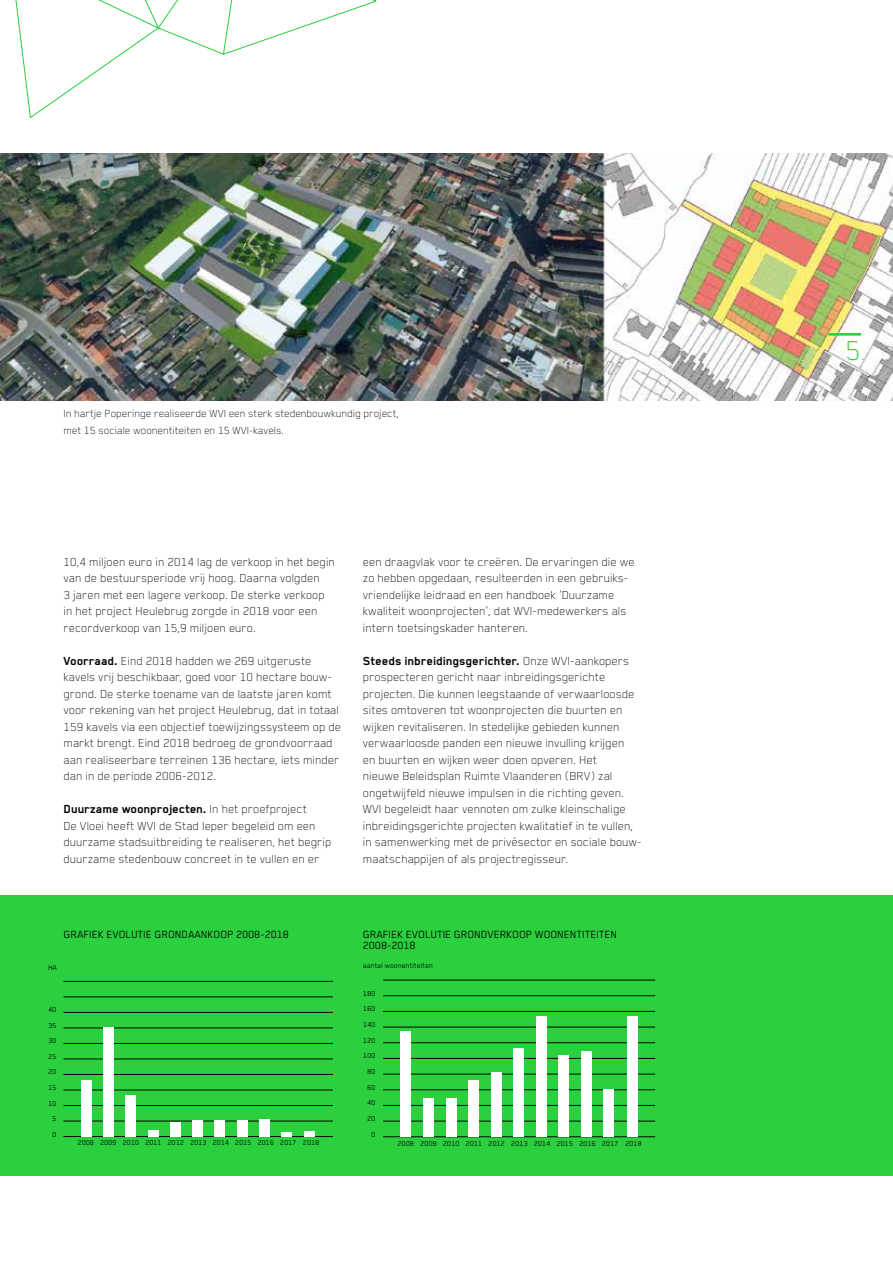
<style>
.page{position:relative;width:893px;height:1263px;background:#fff}
.page>*{position:absolute;margin:0;border:0;box-sizing:border-box;transform-origin:0 0}
.t1{font:100 31.8px "Blender Pro";color:#2ad03d}
.t2{font:100 13.5px/16.5px "Blender Pro";color:#000}
.t3{font:100 12px/16.5px "Blender Pro";color:#000}
.t4{font:12px/10.5px "Blender Pro";color:#000}
.t5{font:8.25px/15.8px "Blender Pro";color:#070606;text-align:center}
.t6{font:8.1px/15.6px "Blender Pro";color:#070606;text-align:justify}
.s1{font-weight:700}
.s2{font-size:17.1px}
</style>
<div class="page">
<div style="left:0;top:896px;width:893px;height:280px;background:#2ad03d"></div>
<img style="left:0;top:153px;width:893px;height:248px">
<hr style="left:383px;top:1136px;width:272px;height:1px;background:#070606">
<hr style="left:383px;top:1121px;width:272px;height:1px;background:#070606">
<hr style="left:383px;top:1105px;width:272px;height:1px;background:#070606">
<hr style="left:383px;top:1089px;width:272px;height:1px;background:#070606">
<hr style="left:383px;top:1074px;width:272px;height:1px;background:#070606">
<hr style="left:383px;top:1058px;width:272px;height:1px;background:#070606">
<hr style="left:383px;top:1042px;width:272px;height:1px;background:#070606">
<hr style="left:383px;top:1027px;width:272px;height:1px;background:#070606">
<hr style="left:383px;top:1011px;width:272px;height:1px;background:#070606">
<hr style="left:383px;top:980px;width:272px;height:1px;background:#070606">
<hr style="left:383px;top:995px;width:272px;height:1px;background:#070606">
<div style="left:400px;top:1031px;width:11px;height:106px;background:#fff"></div>
<div style="left:423px;top:1098px;width:11px;height:39px;background:#fff"></div>
<div style="left:446px;top:1098px;width:11px;height:39px;background:#fff"></div>
<div style="left:468px;top:1080px;width:11px;height:57px;background:#fff"></div>
<div style="left:491px;top:1072px;width:11px;height:65px;background:#fff"></div>
<div style="left:513px;top:1048px;width:11px;height:89px;background:#fff"></div>
<div style="left:536px;top:1017px;width:11px;height:120px;background:#fff"></div>
<div style="left:558px;top:1055px;width:11px;height:82px;background:#fff"></div>
<div style="left:581px;top:1052px;width:11px;height:85px;background:#fff"></div>
<div style="left:603px;top:1089px;width:11px;height:48px;background:#fff"></div>
<div style="left:627px;top:1017px;width:10px;height:120px;background:#fff"></div>
<hr style="left:64px;top:1136px;width:269px;height:1px;background:#070606">
<hr style="left:64px;top:1121px;width:269px;height:1px;background:#070606">
<hr style="left:64px;top:1105px;width:269px;height:1px;background:#070606">
<hr style="left:64px;top:1090px;width:269px;height:1px;background:#070606">
<hr style="left:64px;top:1074px;width:269px;height:1px;background:#070606">
<hr style="left:64px;top:1059px;width:269px;height:1px;background:#070606">
<hr style="left:64px;top:1043px;width:269px;height:1px;background:#070606">
<hr style="left:64px;top:1028px;width:269px;height:1px;background:#070606">
<hr style="left:64px;top:1012px;width:269px;height:1px;background:#070606">
<hr style="left:64px;top:981px;width:269px;height:1px;background:#070606">
<hr style="left:64px;top:997px;width:269px;height:1px;background:#070606">
<div style="left:81px;top:1080px;width:10px;height:56px;background:#fff"></div>
<div style="left:103px;top:1026px;width:11px;height:110px;background:#fff"></div>
<div style="left:125px;top:1095px;width:11px;height:41px;background:#fff"></div>
<div style="left:148px;top:1130px;width:10px;height:6px;background:#fff"></div>
<div style="left:170px;top:1122px;width:11px;height:14px;background:#fff"></div>
<div style="left:192px;top:1120px;width:11px;height:16px;background:#fff"></div>
<div style="left:215px;top:1119px;width:10px;height:17px;background:#fff"></div>
<div style="left:237px;top:1120px;width:11px;height:16px;background:#fff"></div>
<div style="left:259px;top:1119px;width:11px;height:17px;background:#fff"></div>
<hr style="left:281px;top:1132px;width:11px;height:4px;background:#fff">
<div style="left:304px;top:1131px;width:11px;height:5px;background:#fff"></div>
<img style="left:0;top:0;width:383px;height:252px">
<hr style="left:829px;top:333px;width:32px;height:3px;background:#2ad03d">
<p class="t3" style="left:64px;top:405px;width:337px">In hartje Poperinge realiseerde WVI een sterk stedenbouwkundig project, met 15 sociale woonentiteiten en 15 WVI-kavels.</p>
<p class="t2" style="left:64px;top:553px;width:273px">10,4 miljoen euro in 2014 lag de verkoop in het begin van de bestuursperiode vrij hoog. Daarna volgden<br>3 jaren met een lagere verkoop. De sterke verkoop in het project Heulebrug zorgde in 2018 voor een recordverkoop van 15,9 miljoen euro.</p>
<p class="t2" style="left:64px;top:652px;width:279px"><span class="s1">Voorraad.</span> Eind 2018 hadden we 269 uitgeruste kavels vrij beschikbaar, goed voor 10 hectare bouw&shy;grond. De sterke toename van de laatste jaren komt voor rekening van het project Heulebrug, dat in totaal 159 kavels via een objectief toewijzingssysteem op de markt brengt. Eind 2018 bedroeg de grondvoorraad aan realiseerbare terreinen 136 hectare, iets minder dan in de periode 2006-2012.</p>
<p class="t2" style="left:64px;top:800px;width:269px"><span class="s1">Duurzame woonprojecten.</span> In het proefproject<br>De Vloei heeft WVI de Stad Ieper begeleid om een duurzame stadsuitbreiding te realiseren, het begrip duurzame stedenbouw concreet in te vullen en er</p>
<p class="t2" style="left:363px;top:553px;width:273px">een draagvlak voor te creëren. De ervaringen die we zo hebben opgedaan, resulteerden in een gebruiks&shy;vriendelijke leidraad en een handboek ‘Duurzame kwaliteit woonprojecten’, dat WVI-medewerkers als intern toetsingskader hanteren.</p>
<p class="t2" style="left:363px;top:652px;width:279px"><span class="s1">Steeds inbreidingsgerichter.</span> Onze WVI-aankopers prospecteren gericht naar inbreidingsgerichte projecten. Die kunnen leegstaande of verwaarloosde sites omtoveren tot woonprojecten die buurten en wijken revitaliseren. In stedelijke gebieden kunnen verwaarloosde panden een nieuwe invulling krijgen en buurten en wijken weer doen opveren. Het<br>nieuwe Beleidsplan Ruimte Vlaanderen (BRV) zal ongetwijfeld nieuwe impulsen in die richting geven.<br>WVI begeleidt haar vennoten om zulke kleinschalige inbreidingsgerichte projecten kwalitatief in te vullen, in samenwerking met de privésector en sociale bouw&shy;maatschappijen of als projectregisseur.</p>
<p class="t4" style="left:64px;top:929px;width:227px">GRAFIEK EVOLUTIE GRONDAANKOOP 2008-2018</p>
<p class="t4" style="left:363px;top:929px;width:256px">GRAFIEK EVOLUTIE GRONDVERKOOP WOONENTITEITEN<br>2008-2018</p>
<p class="t6" style="left:48px;top:959px;width:10px">HA</p>
<p class="t5" style="left:363px;top:958px;width:71px">aantal woonentiteiten</p>
<p class="t5" style="left:363px;top:985px;width:14px">180</p>
<p class="t6" style="left:48px;top:1002px;width:10px">40</p>
<p class="t5" style="left:363px;top:1001px;width:14px">160</p>
<p class="t6" style="left:48px;top:1017px;width:10px">35<br>30</p>
<p class="t5" style="left:363px;top:1016px;width:14px;text-align:left">140<br>120</p>
<p class="t6" style="left:48px;top:1048px;width:10px">25<br>20<br>15</p>
<p class="t5" style="left:363px;top:1047px;width:14px">100<br>80<br>60</p>
<p class="t6" style="left:48px;top:1095px;width:10px">10</p>
<p class="t5" style="left:367px;top:1095px;width:10px">40</p>
<p class="t6" style="left:53px;top:1110px;width:6px">5</p>
<p class="t5" style="left:367px;top:1110px;width:10px">20</p>
<p class="t6" style="left:53px;top:1126px;width:6px">0</p>
<p class="t5" style="left:371px;top:1126px;width:6px">0</p>
<p class="t6" style="left:78px;top:1135px;width:243px">2008 2009 2010 2011 2012 2013 2014 2015 2016 2017 2018</p>
<p class="t5" style="left:398px;top:1135px;width:246px">2008 2009 2010 2011 2012 2013 2014 2015 2016 2017 2018</p>
<h1 class="t1" style="left:846px;top:333px;width:21px">5<span class="s2">.</span></h1>
</div>
